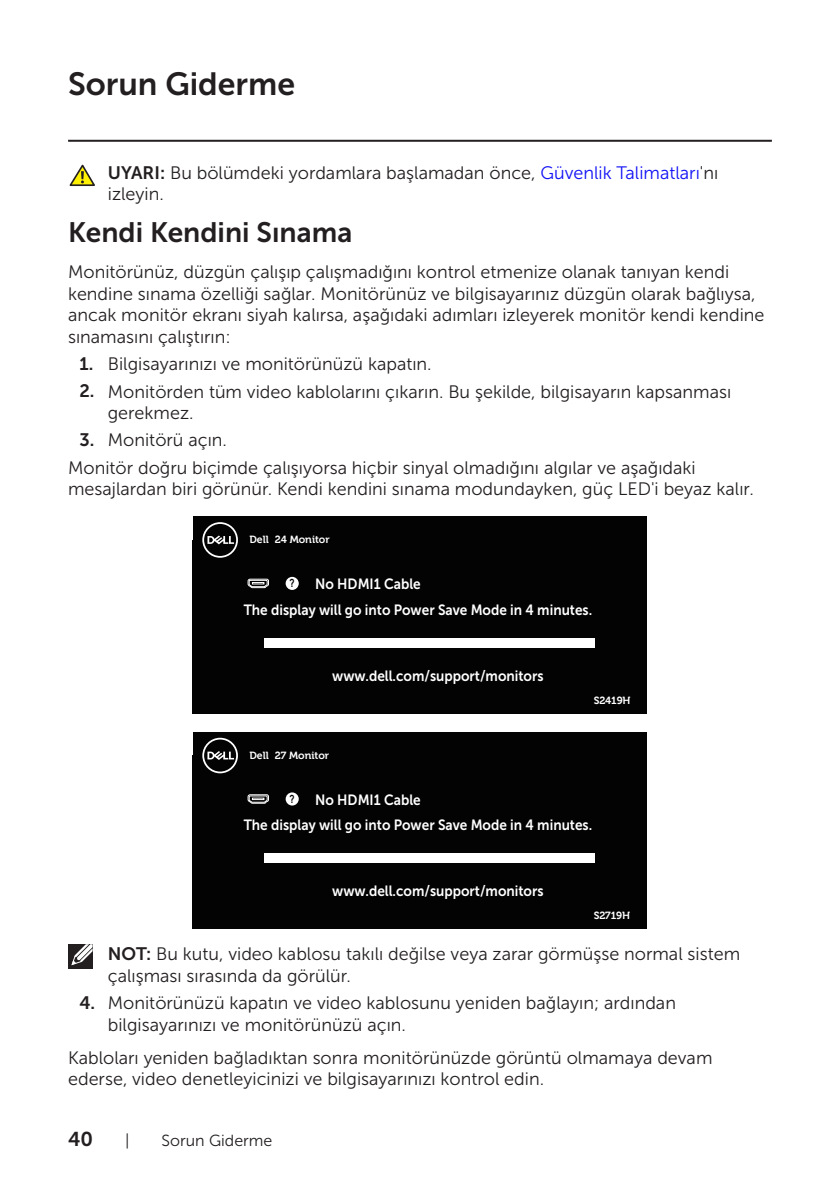
<style>
.page{position:relative;width:840px;height:1191px;background:#fff}
.page>*{position:absolute;margin:0;border:0;box-sizing:border-box;transform-origin:0 0}
.Head_1{font:32px "Museo Sans For Dell 700";color:#231f20}
.Head_2{font:28px "Museo Sans For Dell 700";color:#231f20}
.t1{font:20px "Museo Sans For Dell 700";color:#231f20}
.text{font:18px/21.6px "Museo Sans For Dell 300";color:#231f20}
.t2{font:16px "Museo Sans For Dell 300";color:#231f20}
.t3{font:14.8px/25.6px "Museo Sans For Dell 700";color:#fff;scale:.92 1}
.t4{font:700 11.2px "Arial";color:#030303;scale:.73 1}
.t5{font:700 10.4px "Museo For Dell";color:#fff}
.s1{font-family:"Museo Sans For Dell 700"}
.s2{color:#1111f6}
</style>
<div class="page">
<hr style="left:68px;top:140px;width:703px;height:2px;background:#231f20">
<svg style="left:69px;top:164px;width:26px;height:22px"></svg>
<div style="left:193px;top:540px;width:453px;height:173px;background:#030303"></div>
<div style="left:193px;top:516px;width:453px;height:48px;background:#030303"></div>
<svg style="left:202px;top:522px;width:36px;height:36px"></svg>
<div style="left:264px;top:637px;width:331px;height:10px;background:#fff"></div>
<div style="left:285px;top:577px;width:13px;height:13px;background:#fff;border-radius:50%"></div>
<svg style="left:247px;top:578px;width:22px;height:10px"></svg>
<div style="left:193px;top:755px;width:453px;height:174px;background:#030303"></div>
<div style="left:193px;top:731px;width:453px;height:48px;background:#030303"></div>
<svg style="left:202px;top:737px;width:36px;height:36px"></svg>
<div style="left:264px;top:853px;width:331px;height:10px;background:#fff"></div>
<div style="left:285px;top:792px;width:13px;height:13px;background:#fff;border-radius:50%"></div>
<svg style="left:247px;top:794px;width:22px;height:10px"></svg>
<div style="left:68px;top:944px;width:24px;height:24px;background:#231f20"></div>
<svg style="left:71px;top:944px;width:22px;height:22px"></svg>
<p class="Head_1" style="left:68px;top:66px;width:228px">Sorun Giderme</p>
<p class="text" style="left:108px;top:162px;width:611px"><span class="s1">UYARI:</span> Bu bölümdeki yordamlara başlamadan önce, <span class="s2">Güvenlik Talimatları</span>'nı izleyin.</p>
<p class="Head_2" style="left:68px;top:216px;width:285px">Kendi Kendini Sınama</p>
<p class="text" style="left:68px;top:261px;width:697px">Monitörünüz, düzgün çalışıp çalışmadığını kontrol etmenize olanak tanıyan kendi kendine sınama özelliği sağlar. Monitörünüz ve bilgisayarınız düzgün olarak bağlıysa, ancak monitör ekranı siyah kalırsa, aşağıdaki adımları izleyerek monitör kendi kendine sınamasını çalıştırın:</p>
<p class="text" style="left:79px;top:353px;width:353px"><span class="s1">1.</span> Bilgisayarınızı ve monitörünüzü kapatın.</p>
<p class="text" style="left:108px;top:381px;width:624px;text-indent:-28px"><span class="s1">2.</span> Monitörden tüm video kablolarını çıkarın. Bu şekilde, bilgisayarın kapsanması gerekmez.</p>
<p class="text" style="left:79px;top:429px;width:149px"><span class="s1">3.</span> Monitörü açın.</p>
<p class="text" style="left:68px;top:457px;width:686px">Monitör doğru biçimde çalışıyorsa hiçbir sinyal olmadığını algılar ve aşağıdaki mesajlardan biri görünür. Kendi kendini sınama modundayken, güç LED'i beyaz kalır.</p>
<p class="t5" style="left:249px;top:534px;width:82px">Dell 24 Monitor</p>
<p class="t3" style="left:244px;top:571px;width:380px;text-indent:71px">No HDMI1 Cable<br>The display will go into Power Save Mode in 4 minutes.</p>
<p class="t4" style="left:289px;top:576px;width:8px">?</p>
<p class="t3" style="left:332px;top:662px;width:231px">www.dell.com/support/monitors</p>
<p class="t5" style="left:593px;top:694px;width:38px">S2419H</p>
<p class="t5" style="left:249px;top:749px;width:81px">Dell 27 Monitor</p>
<p class="t3" style="left:244px;top:786px;width:380px;text-indent:71px">No HDMI1 Cable<br>The display will go into Power Save Mode in 4 minutes.</p>
<p class="t4" style="left:289px;top:791px;width:8px">?</p>
<p class="t3" style="left:332px;top:878px;width:231px">www.dell.com/support/monitors</p>
<p class="t5" style="left:593px;top:910px;width:38px">S2719H</p>
<p class="text" style="left:108px;top:943px;width:633px"><span class="s1">NOT:</span> Bu kutu, video kablosu takılı değilse veya zarar görmüşse normal sistem çalışması sırasında da görülür.</p>
<p class="text" style="left:108px;top:992px;width:569px;text-indent:-28px"><span class="s1">4.</span> Monitörünüzü kapatın ve video kablosunu yeniden bağlayın; ardından bilgisayarınızı ve monitörünüzü açın.</p>
<p class="text" style="left:68px;top:1046px;width:645px">Kabloları yeniden bağladıktan sonra monitörünüzde görüntü olmamaya devam ederse, video denetleyicinizi ve bilgisayarınızı kontrol edin.</p>
<p class="t1" style="left:68px;top:1127px;width:26px">40</p>
<p class="t2" style="left:125px;top:1131px;width:6px">|</p>
<p class="t2" style="left:161px;top:1131px;width:112px">Sorun Giderme</p>
</div>
